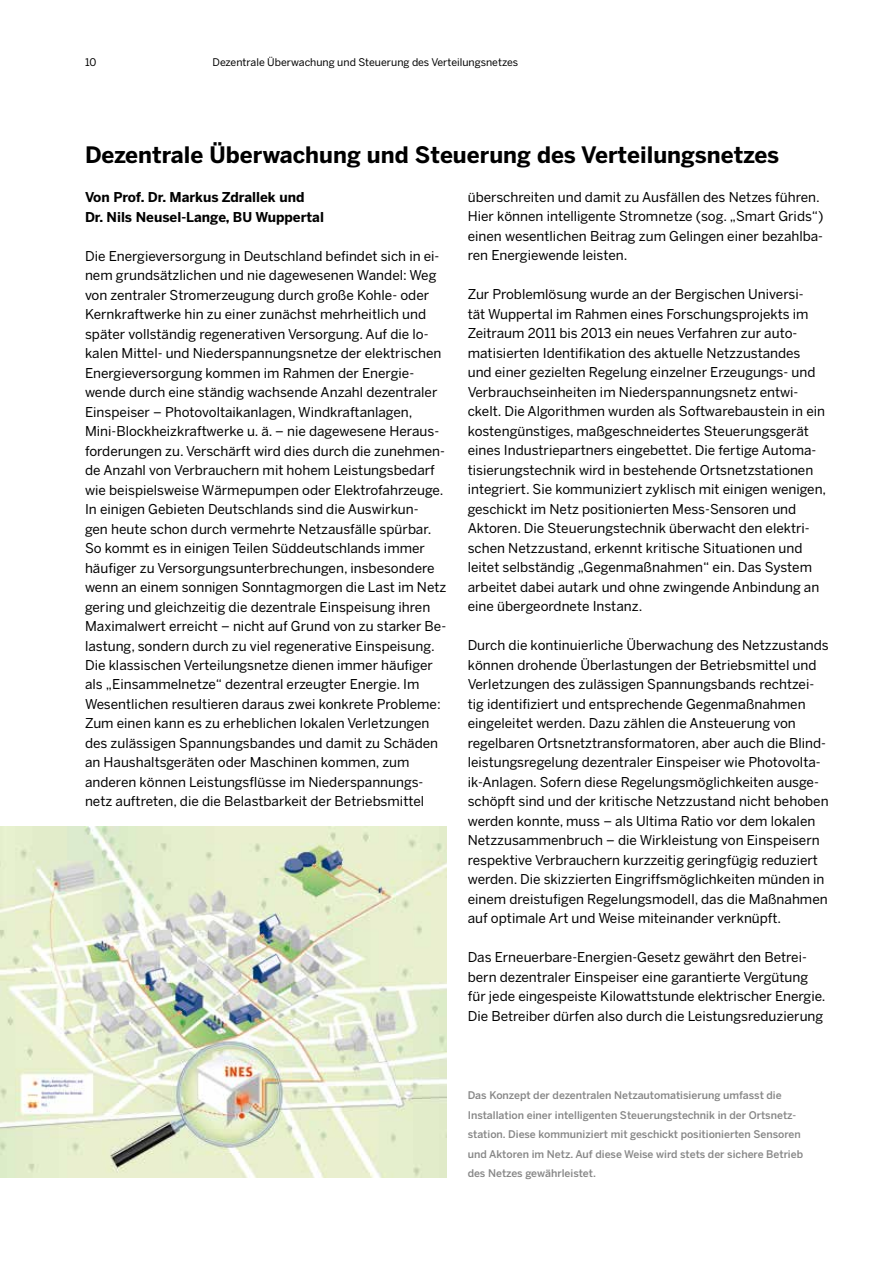
<style>
.page{position:relative;width:893px;height:1263px;background:#fff}
.page>*{position:absolute;margin:0;border:0;box-sizing:border-box;transform-origin:0 0}
.t1{font:700 22.5px "Benton Sans";color:#000}
.t2{font:13.5px/19.5px "Benton Sans";color:#000}
.t3{font:700 13.5px/19.5px "Benton Sans";color:#000}
.t4{font:500 10.5px/19.5px "Benton Sans";color:#878787}
.t5{font:10.5px "Benton Sans";color:#000}
</style>
<div class="page">
<img style="left:0;top:827px;width:446px;height:350px">
<p class="t5" style="left:85px;top:56px;width:13px">10</p>
<p class="t5" style="left:213px;top:56px;width:307px">Dezentrale Überwachung und Steuerung des Verteilungsnetzes</p>
<h1 class="t1" style="left:85px;top:141px;width:696px">Dezentrale Überwachung und Steuerung des Verteilungsnetzes</h1>
<p class="t3" style="left:85px;top:187px;width:240px">Von Prof. Dr. Markus Zdrallek und<br>Dr. Nils Neusel-Lange, BU Wuppertal</p>
<p class="t2" style="left:85px;top:246px;width:363px">Die Energieversorgung in Deutschland befindet sich in ei&shy;nem grundsätzlichen und nie dagewesenen Wandel: Weg von zentraler Stromerzeugung durch große Kohle- oder Kernkraftwerke hin zu einer zunächst mehrheitlich und später vollständig regenerativen Versorgung. Auf die lo&shy;kalen Mittel- und Niederspannungsnetze der elektrischen Energieversorgung kommen im Rahmen der Energie&shy;wende durch eine ständig wachsende Anzahl dezentraler Einspeiser – Photovoltaikanlagen, Windkraftanlagen, Mini-Blockheizkraftwerke u. ä. – nie dagewesene Heraus&shy;forderungen zu. Verschärft wird dies durch die zunehmen&shy;de Anzahl von Verbrauchern mit hohem Leistungsbedarf wie beispielsweise Wärmepumpen oder Elektrofahrzeuge.<br>In einigen Gebieten Deutschlands sind die Auswirkun-<br>gen heute schon durch vermehrte Netzausfälle spürbar.<br>So kommt es in einigen Teilen Süddeutschlands immer häufiger zu Versorgungsunterbrechungen, insbesondere wenn an einem sonnigen Sonntagmorgen die Last im Netz gering und gleichzeitig die dezentrale Einspeisung ihren Maximalwert erreicht – nicht auf Grund von zu starker Be&shy;lastung, sondern durch zu viel regenerative Einspeisung.<br>Die klassischen Verteilungsnetze dienen immer häufiger als „Einsammelnetze“ dezentral erzeugter Energie. Im Wesentlichen resultieren daraus zwei konkrete Probleme:<br>Zum einen kann es zu erheblichen lokalen Verletzungen des zulässigen Spannungsbandes und damit zu Schäden an Haushaltsgeräten oder Maschinen kommen, zum anderen können Leistungsflüsse im Niederspannungs&shy;netz auftreten, die die Belastbarkeit der Betriebsmittel</p>
<p class="t2" style="left:468px;top:187px;width:357px">überschreiten und damit zu Ausfällen des Netzes führen.<br>Hier können intelligente Stromnetze (sog. „Smart Grids“) einen wesentlichen Beitrag zum Gelingen einer bezahlba&shy;ren Energiewende leisten.</p>
<p class="t2" style="left:468px;top:285px;width:360px">Zur Problemlösung wurde an der Bergischen Universi-<br>tät Wuppertal im Rahmen eines Forschungsprojekts im Zeitraum 2011 bis 2013 ein neues Verfahren zur auto&shy;matisierten Identifikation des aktuelle Netzzustandes und einer gezielten Regelung einzelner Erzeugungs- und Verbrauchseinheiten im Niederspannungsnetz entwi&shy;ckelt. Die Algorithmen wurden als Softwarebaustein in ein kostengünstiges, maßgeschneidertes Steuerungsgerät eines Industriepartners eingebettet. Die fertige Automa&shy;tisierungstechnik wird in bestehende Ortsnetzstationen integriert. Sie kommuniziert zyklisch mit einigen wenigen, geschickt im Netz positionierten Mess-Sensoren und Aktoren. Die Steuerungstechnik überwacht den elektri&shy;schen Netzzustand, erkennt kritische Situationen und leitet selbständig „Gegenmaßnahmen“ ein. Das System arbeitet dabei autark und ohne zwingende Anbindung an eine übergeordnete Instanz.</p>
<p class="t2" style="left:468px;top:635px;width:363px">Durch die kontinuierliche Überwachung des Netzzustands können drohende Überlastungen der Betriebsmittel und Verletzungen des zulässigen Spannungsbands rechtzei&shy;tig identifiziert und entsprechende Gegenmaßnahmen eingeleitet werden. Dazu zählen die Ansteuerung von regelbaren Ortsnetztransformatoren, aber auch die Blind&shy;leistungsregelung dezentraler Einspeiser wie Photovolta&shy;ik-Anlagen. Sofern diese Regelungsmöglichkeiten ausge&shy;schöpft sind und der kritische Netzzustand nicht behoben werden konnte, muss – als Ultima Ratio vor dem lokalen Netzzusammenbruch – die Wirkleistung von Einspeisern respektive Verbrauchern kurzzeitig geringfügig reduziert werden. Die skizzierten Eingriffsmöglichkeiten münden in einem dreistufigen Regelungsmodell, das die Maßnahmen auf optimale Art und Weise miteinander verknüpft.</p>
<p class="t2" style="left:468px;top:947px;width:359px">Das Erneuerbare-Energien-Gesetz gewährt den Betrei&shy;bern dezentraler Einspeiser eine garantierte Vergütung für jede eingespeiste Kilowattstunde elektrischer Energie.<br>Die Betreiber dürfen also durch die Leistungsreduzierung</p>
<p class="t4" style="left:468px;top:1085px;width:337px">Das Konzept der dezentralen Netzautomatisierung umfasst die Installation einer intelligenten Steuerungstechnik in der Ortsnetz&shy;station. Diese kommuniziert mit geschickt positionierten Sensoren und Aktoren im Netz. Auf diese Weise wird stets der sichere Betrieb des Netzes gewährleistet.</p>
</div>
